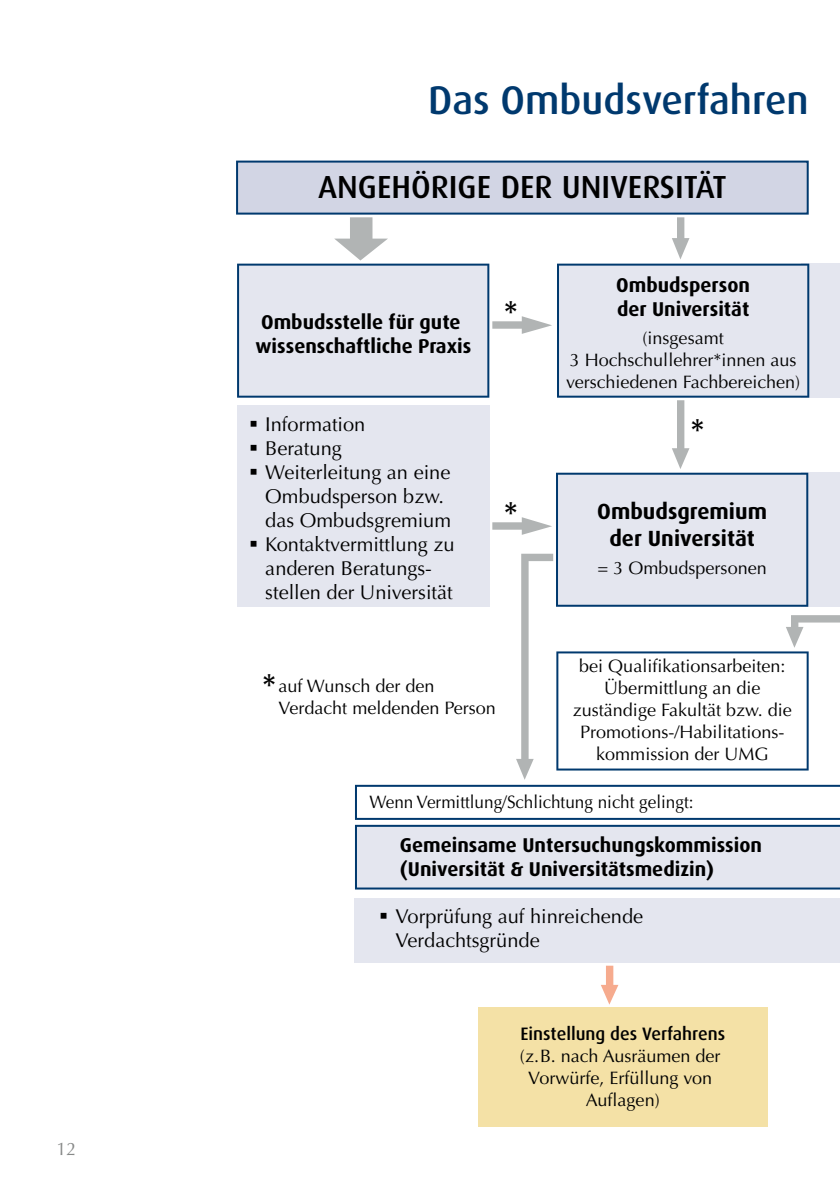
<style>
.page{position:relative;width:840px;height:1191px;background:#fff}
.page>*{position:absolute;margin:0;border:0;box-sizing:border-box;transform-origin:0 0}
.t1{font:500 40px "Dax";color:#00396e}
.t2{font:500 32px "Dax";color:#000}
.t3{font:700 32px "Optima LT";color:#000;scale:.95 1}
.t4{font:700 22px/26.4px "Dax";color:#000;text-align:center}
.t5{font:20px/24px "Optima LT";color:#000}
.t6{font:700 20px/24px "Dax";color:#000}
.t7{font:18px/22px "Optima LT";color:#000;text-align:center}
.t8{font:18px "Optima LT";color:#000;scale:.95 1}
.t9{font:18px "Optima LT";color:#878988}
.s1{font-weight:700;font-size:32px}
.s2{font-family:"Dax";font-weight:500}
</style>
<div class="page">
<div style="left:237px;top:162px;width:570px;height:52px;background:#d2d5e4"></div>
<div style="left:236px;top:161px;width:572px;height:54px;border:2px solid #00396e"></div>
<div style="left:355px;top:898px;width:484px;height:65px;background:#e4e6ef"></div>
<div style="left:477px;top:1007px;width:290px;height:119px;background:#f4e1a6"></div>
<svg style="left:601px;top:965px;width:17px;height:39px"></svg>
<svg style="left:237px;top:217px;width:602px;height:672px"></svg>
<p class="t9" style="left:56px;top:1138px;width:22px">12</p>
<p class="t1" style="left:428px;top:77px;width:382px">Das Ombudsverfahren</p>
<p class="t2" style="left:318px;top:169px;width:410px">ANGEHÖRIGE DER UNIVERSITÄT</p>
<p class="t6" style="left:255px;top:310px;width:217px">Ombudsstelle für gute wissenschaftliche Praxis</p>
<p class="t5" style="left:265px;top:412px;width:191px">Information<br>Beratung<br>Weiterleitung an eine<br>Ombudsperson bzw. das Ombudsgremium<br>Kontaktvermittlung zu anderen Beratungs&shy;stellen der Universität</p>
<p class="t3" style="left:504px;top:294px;width:16px">*</p>
<p class="t3" style="left:504px;top:494px;width:16px">*</p>
<p class="t7" style="left:278px;top:675px;width:218px;text-align:left;text-indent:-16px"><span class="s1">*</span> auf Wunsch der den<br>Verdacht meldenden Person</p>
<p class="t6" style="left:616px;top:273px;width:135px">Ombudsperson der Universität</p>
<p class="t7" style="left:565px;top:327px;width:235px">(insgesamt<br>3 Hochschullehrer*innen aus verschiedenen Fachbereichen)</p>
<p class="t3" style="left:690px;top:411px;width:16px">*</p>
<p class="t4" style="left:597px;top:498px;width:171px">Ombudsgremium der Universität</p>
<p class="t7" style="left:597px;top:556px;width:170px">= 3 Ombudspersonen</p>
<p class="t7" style="left:572px;top:655px;width:220px">bei Qualifikationsarbeiten:<br>Übermittlung an die zuständige Fakultät bzw. die<br>Promotions-/Habilitations&shy;kommission der UMG</p>
<p class="t8" style="left:369px;top:791px;width:342px">Wenn Vermittlung/Schlichtung nicht gelingt:</p>
<p class="t6" style="left:399px;top:833px;width:363px">Gemeinsame Untersuchungskommission (Universität &amp; Universitätsmedizin)</p>
<p class="t5" style="left:395px;top:904px;width:249px">Vorprüfung auf hinreichende<br>Verdachtsgründe</p>
<p class="t7" style="left:519px;top:1023px;width:207px"><span class="s2">Einstellung des Verfahrens </span>(z.B. nach Ausräumen der<br>Vorwürfe, Erfüllung von<br>Auflagen)</p>
</div>
